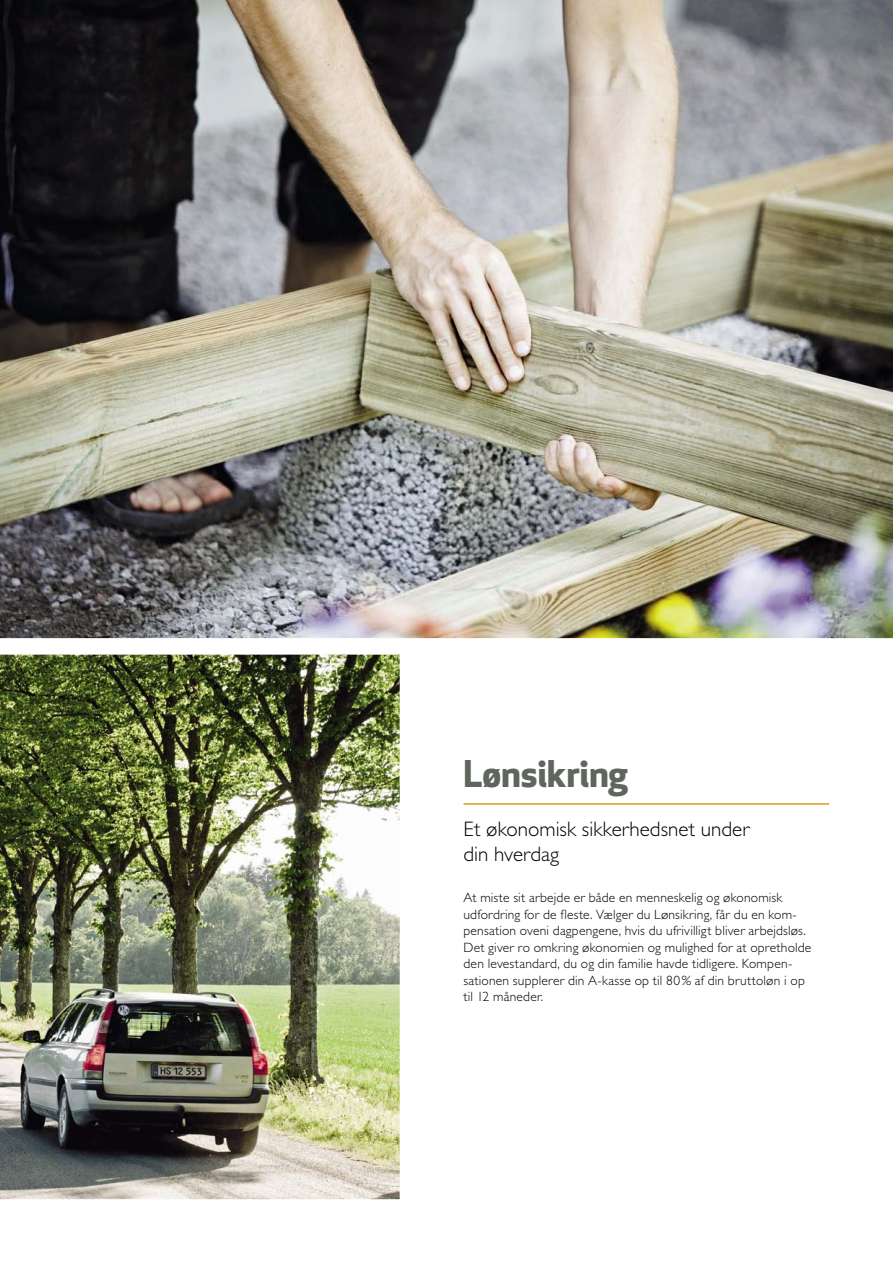
<style>
.page{position:relative;width:893px;height:1263px;background:#fff}
.page>*{position:absolute;margin:0;border:0;box-sizing:border-box;transform-origin:0 0}
.t1{font:700 36px "Apex New";letter-spacing:-.01em;color:#60665e}
.t2{font:300 21px/24.8px "Gill Sans Std";color:#000}
.t3{font:300 13.5px/16.5px "Gill Sans Std";letter-spacing:.015em;color:#000}
</style>
<div class="page">
<img style="left:0;top:655px;width:400px;height:544px">
<img style="left:0;top:0;width:893px;height:638px">
<hr style="left:463px;top:803px;width:366px;height:2px;background:#da9823">
<h1 class="t1" style="left:463px;top:747px;width:166px">Lønsikring</h1>
<h2 class="t2" style="left:463px;top:817px;width:287px">Et økonomisk sikkerhedsnet under din hverdag</h2>
<p class="t3" style="left:463px;top:889px;width:349px">At miste sit arbejde er både en menneskelig og økonomisk udfordring for de fleste. Vælger du Lønsikring, får du en kom&shy;pensation oveni dagpengene, hvis du ufrivilligt bliver arbejdsløs.<br>Det giver ro omkring økonomien og mulighed for at opretholde den levestandard, du og din familie havde tidligere. Kompen&shy;sationen supplerer din A-kasse op til 80% af din bruttoløn i op til 12 måneder.</p>
</div>
